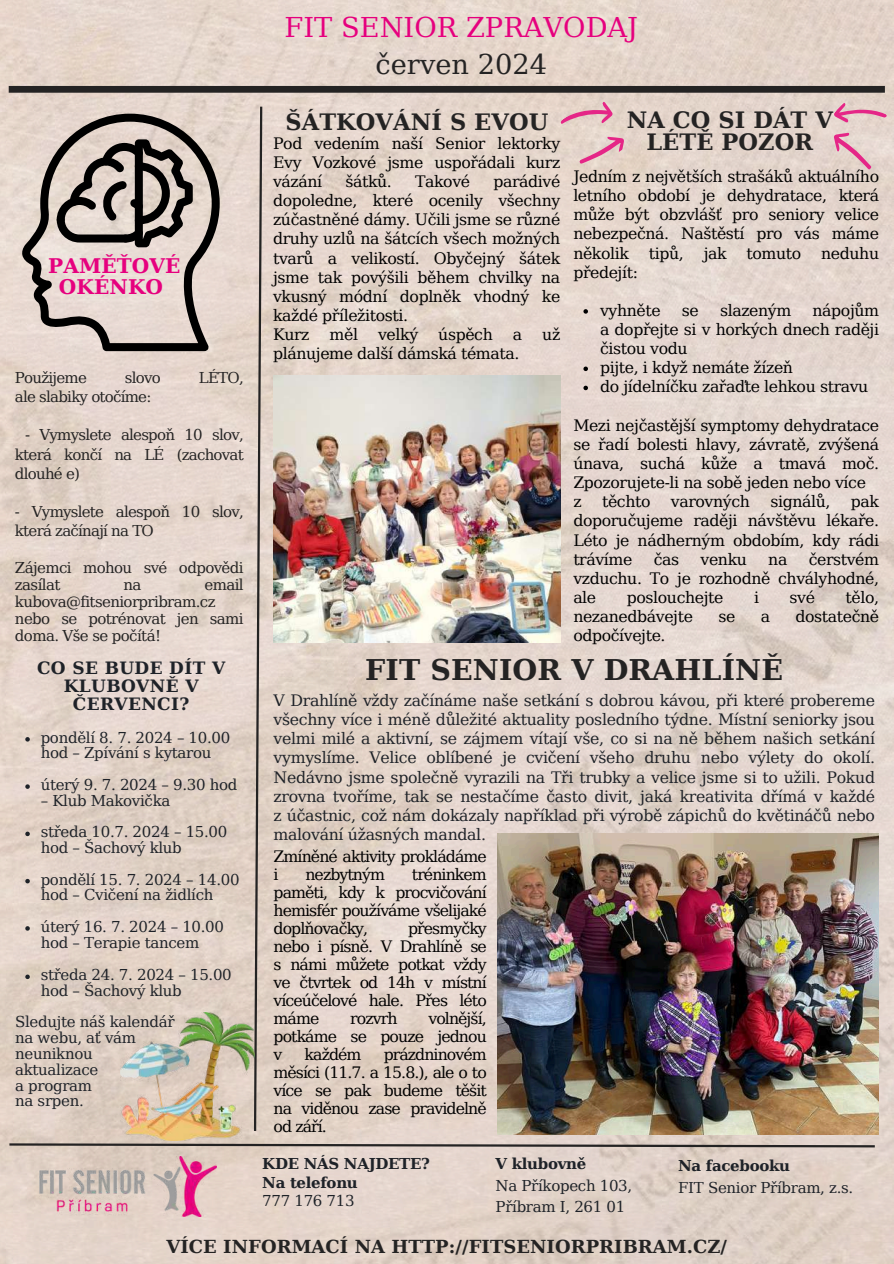
<style>
.page{position:relative;width:894px;height:1264px;background:#fff}
.page>*{position:absolute;margin:0;border:0;box-sizing:border-box;transform-origin:0 0}
.t1{font:700 28.5px "DejaVu Serif";letter-spacing:.005em;color:#242323}
.t2{font:27.3px "DejaVu Serif";color:#e6007e}
.t3{font:27.3px "DejaVu Serif";color:#242323}
.t4{font:700 22.5px/22.5px "DejaVu Serif";letter-spacing:.005em;color:#242323;text-align:center}
.t5{font:700 20.1px/20.2px "DejaVu Serif";letter-spacing:.005em;color:#e6007e;text-align:center}
.t6{font:700 17.85px "DejaVu Serif";letter-spacing:.005em;color:#242323}
.t7{font:700 16.95px/18px "DejaVu Serif";letter-spacing:.025em;color:#1e2228;text-align:center}
.t8{font:15.75px/19.2px "DejaVu Serif";letter-spacing:-.025em;color:#000;text-align:justify}
.t9{font:15.75px/19.2px "DejaVu Serif";letter-spacing:-.02em;color:#1e2228;text-align:justify}
.t10{font:15.75px/18px "DejaVu Serif";letter-spacing:-.06em;color:#000}
.t11{font:15px/15.8px "DejaVu Serif";letter-spacing:-.02em;color:#1e2228}
.t12{font:15px/16.8px "DejaVu Serif";letter-spacing:-.05em;color:#242323}
.t13{font:700 15px/19.2px "DejaVu Serif";letter-spacing:-.02em;color:#1e2228}
</style>
<div class="page">
<img style="left:0;top:0;width:893px;height:1263px">
<img style="left:39px;top:1156px;width:177px;height:60px">
<svg style="left:253px;top:104px;width:10px;height:1029px;background:#b7aaa2"></svg>
<svg style="left:7px;top:1142px;width:869px;height:6px;background:#998f89"></svg>
<svg style="left:22px;top:114px;width:198px;height:237px;background:#bfb4ad"></svg>
<svg style="left:57px;top:139px;width:136px;height:108px;background:#908781"></svg>
<div style="left:9px;top:86px;width:875px;height:7px;background:#242323"></div>
<img style="left:121px;top:1012px;width:134px;height:128px">
<svg style="left:553px;top:92px;width:83px;height:82px;background:#e2c5c2"></svg>
<svg style="left:583px;top:309px;width:4px;height:5px"></svg>
<svg style="left:583px;top:366px;width:4px;height:5px"></svg>
<svg style="left:583px;top:386px;width:4px;height:4px"></svg>
<svg style="left:810px;top:89px;width:83px;height:93px;background:#dcc2c1"></svg>
<img style="left:273px;top:376px;width:287px;height:266px">
<img style="left:497px;top:834px;width:381px;height:300px">
<svg style="left:25px;top:737px;width:5px;height:4px"></svg>
<svg style="left:25px;top:784px;width:5px;height:4px"></svg>
<svg style="left:25px;top:831px;width:5px;height:5px"></svg>
<svg style="left:25px;top:878px;width:5px;height:5px"></svg>
<svg style="left:25px;top:926px;width:5px;height:4px"></svg>
<svg style="left:25px;top:974px;width:5px;height:5px"></svg>
<p class="t5" style="left:48px;top:256px;width:134px">PAMĚŤOVÉ<br>OKÉNKO</p>
<p class="t12" style="left:15px;top:369px;width:73px">Použijeme</p>
<p class="t12" style="left:125px;top:369px;width:37px">slovo</p>
<p class="t12" style="left:199px;top:369px;width:46px">LÉTO,</p>
<p class="t12" style="left:15px;top:388px;width:138px">ale slabiky otočíme:</p>
<p class="t12" style="left:15px;top:425px;width:230px;line-height:19.2px;text-align:justify;text-indent:10px">- Vymyslete alespoň 10 slov, která končí na LÉ (zachovat dlouhé e)</p>
<p class="t12" style="left:15px;top:502px;width:230px;line-height:19.2px">- Vymyslete alespoň 10 slov, která začínají na TO</p>
<p class="t12" style="left:15px;top:559px;width:230px">Zájemci mohou své odpovědi zasílat</p>
<p class="t12" style="left:15px;top:576px;width:230px;text-indent:189px">email kubova@fitseniorpribram.cz nebo se potrénovat jen sami doma. Vše se počítá!</p>
<p class="t12" style="left:123px;top:576px;width:19px">na</p>
<p class="t7" style="left:37px;top:659px;width:189px">CO SE BUDE DÍT V<br>KLUBOVNĚ V<br>ČERVENCI?</p>
<p class="t11" style="left:41px;top:729px;width:191px">pondělí 8. 7. 2024 – 10.00 hod – Zpívání s kytarou</p>
<p class="t11" style="left:41px;top:777px;width:198px">úterý 9. 7. 2024 – 9.30 hod</p>
<p class="t11" style="left:41px;top:784px;width:188px;line-height:31.5px">– Klub Makovička<br>středa 10.7. 2024 – 15.00</p>
<p class="t11" style="left:41px;top:832px;width:200px;line-height:31.5px">hod – Šachový klub pondělí 15. 7. 2024 – 14.00</p>
<p class="t11" style="left:41px;top:879px;width:185px;line-height:31.5px">hod – Cvičení na židlích úterý 16. 7. 2024 – 10.00</p>
<p class="t11" style="left:41px;top:926px;width:192px;line-height:32.7px">hod – Terapie tancem středa 24. 7. 2024 – 15.00</p>
<p class="t11" style="left:15px;top:975px;width:168px;line-height:31.5px;text-indent:25px">hod – Šachový klub<br>Sledujte náš kalendář</p>
<p class="t11" style="left:15px;top:1030px;width:122px">na webu, ať vám neuniknou aktualizace<br>a program<br>na srpen.</p>
<h2 class="t2" style="left:284px;top:12px;width:355px">FIT SENIOR ZPRAVODAJ</h2>
<h2 class="t3" style="left:375px;top:49px;width:173px">červen 2024</h2>
<h3 class="t4" style="left:626px;top:108px;width:207px">NA CO SI DÁT V<br>LÉTĚ POZOR</h3>
<h3 class="t4" style="left:285px;top:111px;width:264px">ŠÁTKOVÁNÍ S EVOU</h3>
<p class="t8" style="left:273px;top:134px;width:289px">Pod vedením naší Senior lektorky Evy Vozkové jsme uspořádali kurz vázání</p>
<p class="t8" style="left:573px;top:167px;width:307px">Jedním z největších strašáků aktuálního letního období je dehydratace, která může být obzvlášť pro seniory velice nebezpečná. Naštěstí pro vás máme několik</p>
<p class="t8" style="left:345px;top:172px;width:48px">šátků.</p>
<p class="t8" style="left:415px;top:172px;width:57px">Takové</p>
<p class="t8" style="left:273px;top:172px;width:289px;text-align:left;text-indent:220px">parádivé dopoledne, které ocenily všechny zúčastněné dámy. Učili jsme se různé druhy uzlů na šátcích všech možných tvarů a velikostí. Obyčejný šátek jsme tak povýšili během chvilky na vkusný módní doplněk vhodný ke každé příležitosti.<br>Kurz</p>
<p class="t8" style="left:648px;top:243px;width:36px">tipů,</p>
<p class="t8" style="left:703px;top:243px;width:24px">jak</p>
<p class="t8" style="left:746px;top:243px;width:56px">tomuto</p>
<p class="t8" style="left:821px;top:243px;width:59px">neduhu</p>
<p class="t8" style="left:573px;top:262px;width:66px">předejít:</p>
<p class="t8" style="left:600px;top:301px;width:62px">vyhněte</p>
<p class="t8" style="left:681px;top:301px;width:18px">se</p>
<p class="t8" style="left:719px;top:301px;width:73px">slazeným</p>
<p class="t8" style="left:600px;top:301px;width:280px;text-align:left;text-indent:212px">nápojům a dopřejte si v horkých dnech raději čistou vodu<br>pijte, i když nemáte žízeň<br>do jídelníčku zařaďte lehkou stravu</p>
<p class="t8" style="left:573px;top:415px;width:307px;text-align:left">Mezi nejčastější symptomy dehydratace se řadí bolesti hlavy, závratě, zvýšená únava, suchá kůže a tmavá moč.<br>Zpozorujete-li na sobě jeden nebo více<br>z</p>
<p class="t8" style="left:329px;top:325px;width:30px">měl</p>
<p class="t8" style="left:378px;top:325px;width:42px">velký</p>
<p class="t8" style="left:438px;top:325px;width:56px">úspěch</p>
<p class="t8" style="left:512px;top:325px;width:11px">a</p>
<p class="t8" style="left:542px;top:325px;width:20px">už</p>
<p class="t8" style="left:273px;top:344px;width:248px">plánujeme další dámská témata.</p>
<p class="t8" style="left:602px;top:492px;width:50px">těchto</p>
<p class="t8" style="left:670px;top:492px;width:80px">varovných</p>
<p class="t8" style="left:770px;top:492px;width:62px">signálů,</p>
<p class="t8" style="left:573px;top:492px;width:307px;text-indent:277px">pak doporučujeme raději návštěvu lékaře.<br>Léto je nádherným obdobím, kdy rádi trávíme</p>
<p class="t8" style="left:573px;top:549px;width:307px;text-indent:235px">čerstvém vzduchu. To je rozhodně chvályhodné, ale</p>
<p class="t8" style="left:653px;top:549px;width:27px">čas</p>
<p class="t8" style="left:700px;top:549px;width:48px">venku</p>
<p class="t8" style="left:768px;top:549px;width:21px">na</p>
<p class="t8" style="left:626px;top:588px;width:98px">poslouchejte</p>
<p class="t8" style="left:753px;top:588px;width:7px">i</p>
<p class="t8" style="left:789px;top:588px;width:27px">své</p>
<p class="t8" style="left:845px;top:588px;width:35px">tělo,</p>
<p class="t8" style="left:573px;top:607px;width:121px">nezanedbávejte</p>
<p class="t8" style="left:718px;top:607px;width:18px">se</p>
<p class="t8" style="left:760px;top:607px;width:11px">a</p>
<p class="t8" style="left:795px;top:607px;width:85px">dostatečně</p>
<p class="t8" style="left:573px;top:626px;width:94px">odpočívejte.</p>
<h1 class="t1" style="left:365px;top:653px;width:419px">FIT SENIOR V DRAHLÍNĚ</h1>
<p class="t9" style="left:273px;top:691px;width:603px">V Drahlíně vždy začínáme naše setkání s dobrou kávou, při které probereme všechny více i méně důležité aktuality posledního týdne. Místní seniorky jsou velmi milé a aktivní, se zájmem vítají vše, co si na ně během našich setkání vymyslíme. Velice oblíbené je cvičení všeho druhu nebo výlety do okolí.<br>Nedávno jsme společně vyrazili na Tři trubky a velice jsme si to užili. Pokud zrovna tvoříme, tak se nestačíme často divit, jaká kreativita dřímá v každé z účastnic, což nám dokázaly například při výrobě zápichů do květináčů nebo malování úžasných mandal.</p>
<p class="t10" style="left:273px;top:847px;width:215px">Zmíněné aktivity prokládáme i</p>
<p class="t8" style="left:273px;top:865px;width:215px;line-height:18px;text-indent:138px">tréninkem paměti, kdy k procvičování hemisfér používáme všelijaké doplňovačky,</p>
<p class="t10" style="left:305px;top:865px;width:81px">nezbytným</p>
<p class="t8" style="left:273px;top:919px;width:215px;line-height:18px;text-indent:134px">přesmyčky nebo i písně. V Drahlíně se s námi můžete potkat vždy ve čtvrtek od 14h v místní víceúčelové hale. Přes léto máme</p>
<p class="t8" style="left:273px;top:1009px;width:215px;line-height:18px;text-indent:155px">volnější, potkáme se pouze jednou v</p>
<p class="t8" style="left:350px;top:1008px;width:49px">rozvrh</p>
<p class="t8" style="left:273px;top:1045px;width:215px;line-height:18px;text-indent:110px">prázdninovém měsíci (11.7. a 15.8.), ale o to více se pak budeme těšit na viděnou zase pravidelně od září.</p>
<p class="t8" style="left:304px;top:1044px;width:58px">každém</p>
<p class="t13" style="left:262px;top:1153px;width:169px">KDE NÁS NAJDETE?<br>Na telefonu</p>
<p class="t11" style="left:262px;top:1192px;width:94px">777 176 713</p>
<p class="t13" style="left:495px;top:1154px;width:92px">V klubovně</p>
<p class="t11" style="left:495px;top:1174px;width:138px;line-height:21.3px">Na Příkopech 103,<br>Příbram I, 261 01</p>
<p class="t13" style="left:678px;top:1156px;width:113px">Na facebooku</p>
<p class="t11" style="left:678px;top:1179px;width:177px">FIT Senior Příbram, z.s.</p>
<p class="t6" style="left:166px;top:1235px;width:562px">VÍCE INFORMACÍ NA HTTP://FITSENIORPRIBRAM.CZ/</p>
</div>
